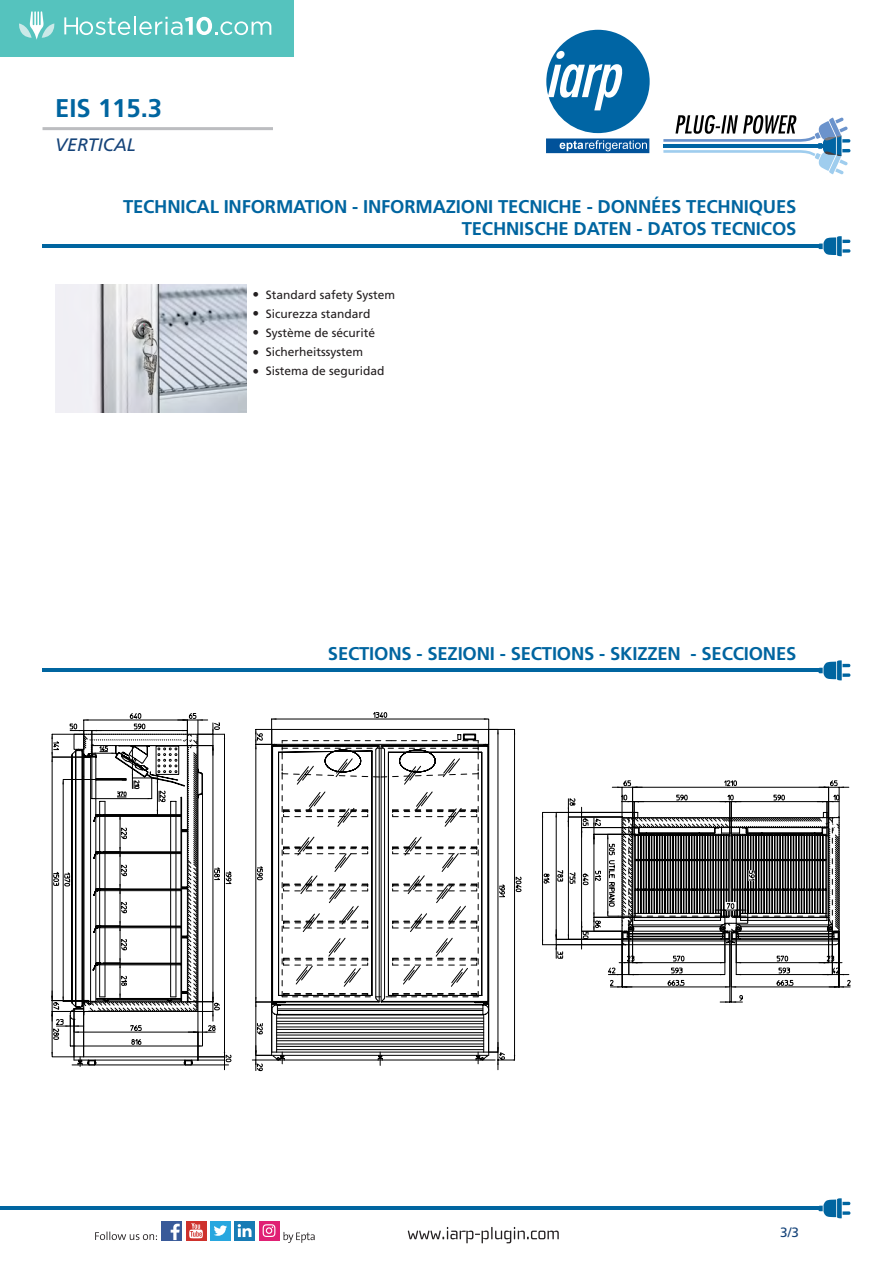
<style>
.page{position:relative;width:893px;height:1263px;background:#fff}
.page>*{position:absolute;margin:0;border:0;box-sizing:border-box;transform-origin:0 0}
.t1{font:700 25.65px "Frutiger LT Std";color:#0065a0}
.t2{font:700 18.45px/22.2px "Frutiger LT Std";letter-spacing:-.01em;color:#0065a0;text-align:right}
.t3{font:italic 18px "Frutiger LT Std";color:#154379}
.t4{font:700 13.5px "Frutiger LT Std";color:#231f20}
.t5{font:13.5px "Frutiger LT Std";color:#154379}
.t6{font:12px "Frutiger LT Std";color:#231f20}
</style>
<div class="page">
<svg style="left:663px;top:115px;width:187px;height:59px"></svg>
<svg style="left:546px;top:30px;width:104px;height:123px"></svg>
<hr style="left:43px;top:127px;width:230px;height:3px;background:#bcbdc0">
<svg style="left:408px;top:1227px;width:151px;height:16px"></svg>
<div style="left:186px;top:1221px;width:20px;height:19px;background:#ce312c"></div>
<svg style="left:189px;top:1223px;width:14px;height:15px"></svg>
<div style="left:161px;top:1221px;width:21px;height:19px;background:#395a99"></div>
<svg style="left:171px;top:1224px;width:9px;height:16px"></svg>
<div style="left:235px;top:1221px;width:20px;height:19px;background:#177bb5"></div>
<svg style="left:238px;top:1224px;width:14px;height:13px"></svg>
<div style="left:210px;top:1221px;width:21px;height:19px;background:#28a7df"></div>
<svg style="left:214px;top:1225px;width:13px;height:11px"></svg>
<svg style="left:95px;top:1231px;width:62px;height:9px"></svg>
<svg style="left:284px;top:1232px;width:31px;height:11px"></svg>
<div style="left:259px;top:1221px;width:20px;height:19px;background:#e02174"></div>
<svg style="left:263px;top:1224px;width:12px;height:13px"></svg>
<svg style="left:818px;top:1198px;width:32px;height:20px"></svg>
<hr style="left:0;top:1207px;width:821px;height:3px;background:#0065a0">
<svg style="left:818px;top:236px;width:32px;height:20px"></svg>
<hr style="left:43px;top:245px;width:778px;height:3px;background:#0065a0">
<svg style="left:818px;top:660px;width:32px;height:20px"></svg>
<hr style="left:43px;top:669px;width:778px;height:3px;background:#0065a0">
<img style="left:55px;top:284px;width:191px;height:128px">
<svg style="left:51px;top:713px;width:181px;height:357px"></svg>
<hr style="left:252px;top:1059px;width:243px;height:1px;background:#000">
<svg style="left:255px;top:712px;width:267px;height:359px"></svg>
<svg style="left:271px;top:745px;width:218px;height:316px"></svg>
<hr style="left:730px;top:941px;width:1px;height:61px;background:#000">
<hr style="left:731px;top:941px;width:1px;height:61px;background:#000">
<svg style="left:720px;top:995px;width:23px;height:8px"></svg>
<hr style="left:633px;top:787px;width:196px;height:1px;background:#000">
<svg style="left:724px;top:780px;width:13px;height:6px"></svg>
<hr style="left:819px;top:787px;width:30px;height:1px;background:#000">
<hr style="left:828px;top:787px;width:1px;height:40px;background:#000">
<hr style="left:839px;top:787px;width:1px;height:30px;background:#000">
<svg style="left:824px;top:780px;width:20px;height:8px"></svg>
<hr style="left:612px;top:787px;width:30px;height:1px;background:#000">
<hr style="left:622px;top:787px;width:1px;height:30px;background:#000">
<hr style="left:632px;top:787px;width:1px;height:46px;background:#000">
<svg style="left:617px;top:780px;width:20px;height:8px"></svg>
<svg style="left:542px;top:794px;width:309px;height:194px"></svg>
<div style="left:0;top:0;width:293px;height:57px;background:#55c3be"></div>
<svg style="left:64px;top:16px;width:207px;height:19px"></svg>
<svg style="left:19px;top:11px;width:36px;height:29px"></svg>
<h1 class="t1" style="left:55px;top:93px;width:108px">EIS 115.3</h1>
<p class="t3" style="left:55px;top:135px;width:82px">VERTICAL</p>
<p class="t2" style="left:123px;top:196px;width:675px">TECHNICAL INFORMATION - INFORMAZIONI TECNICHE - DONNÉES TECHNIQUES<br>TECHNISCHE DATEN - DATOS TECNICOS</p>
<p class="t4" style="left:253px;top:286px;width:8px">•</p>
<p class="t6" style="left:266px;top:287px;width:131px">Standard safety System</p>
<p class="t4" style="left:253px;top:306px;width:8px">•</p>
<p class="t6" style="left:266px;top:306px;width:106px">Sicurezza standard</p>
<p class="t4" style="left:253px;top:325px;width:8px">•</p>
<p class="t6" style="left:266px;top:326px;width:111px">Système de sécurité</p>
<p class="t4" style="left:253px;top:344px;width:8px">•</p>
<p class="t6" style="left:266px;top:345px;width:99px">Sicherheitssystem</p>
<p class="t4" style="left:253px;top:363px;width:8px">•</p>
<p class="t6" style="left:266px;top:364px;width:120px">Sistema de seguridad</p>
<p class="t2" style="left:328px;top:642px;width:470px">SECTIONS - SEZIONI - SECTIONS - SKIZZEN - SECCIONES</p>
<p class="t5" style="left:780px;top:1224px;width:20px">3/3</p>
</div>
